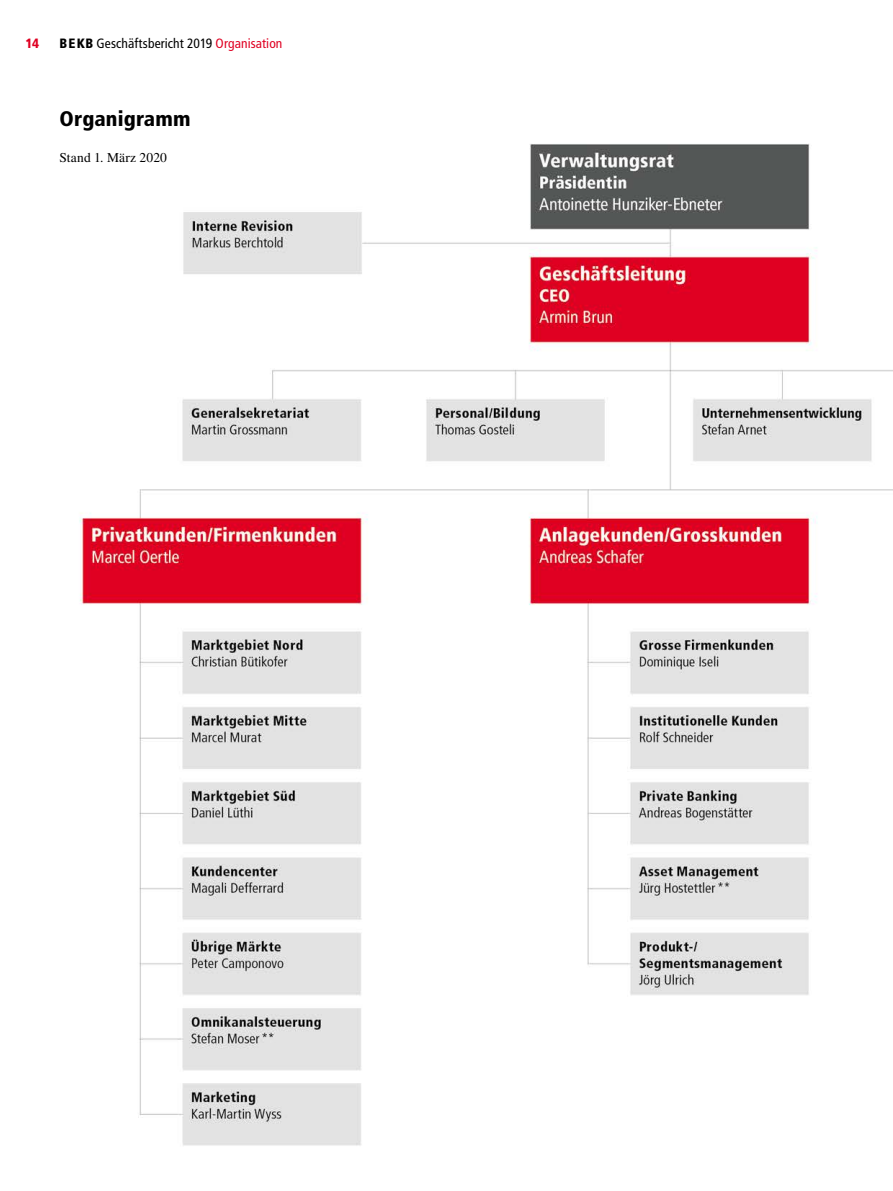
<style>
.page{position:relative;width:893px;height:1191px;background:#fff}
.page>*{position:absolute;margin:0;border:0;box-sizing:border-box;transform-origin:0 0}
._00_Titel__02_UT_Frutiger_rot_VERSAL{font:900 condensed 21px "Frutiger LT Std";letter-spacing:.01em;color:#000}
.t1{font:condensed 13.5px "Frutiger LT Std";letter-spacing:.005em;color:#000}
._20_Grundtexte__21_GT{font:13.5px "Times LT Std";letter-spacing:.01em;color:#000}
.t2{font:900 condensed 13.5px "Frutiger LT Std";color:#df0022}
.s1{font-weight:900}
.s2{color:#df0022}
</style>
<div class="page">
<img style="left:79px;top:144px;width:814px;height:1002px">
<p class="t2" style="left:26px;top:36px;width:15px">14</p>
<p class="t1" style="left:60px;top:36px;width:224px"><span class="s1">BEKB</span> Geschäftsbericht 2019 <span class="s2">Organisation</span></p>
<h2 class="_00_Titel__02_UT_Frutiger_rot_VERSAL" style="left:60px;top:106px;width:133px">Organigramm</h2>
<p class="_20_Grundtexte__21_GT" style="left:60px;top:150px;width:109px">Stand 1. März 2020</p>
</div>
